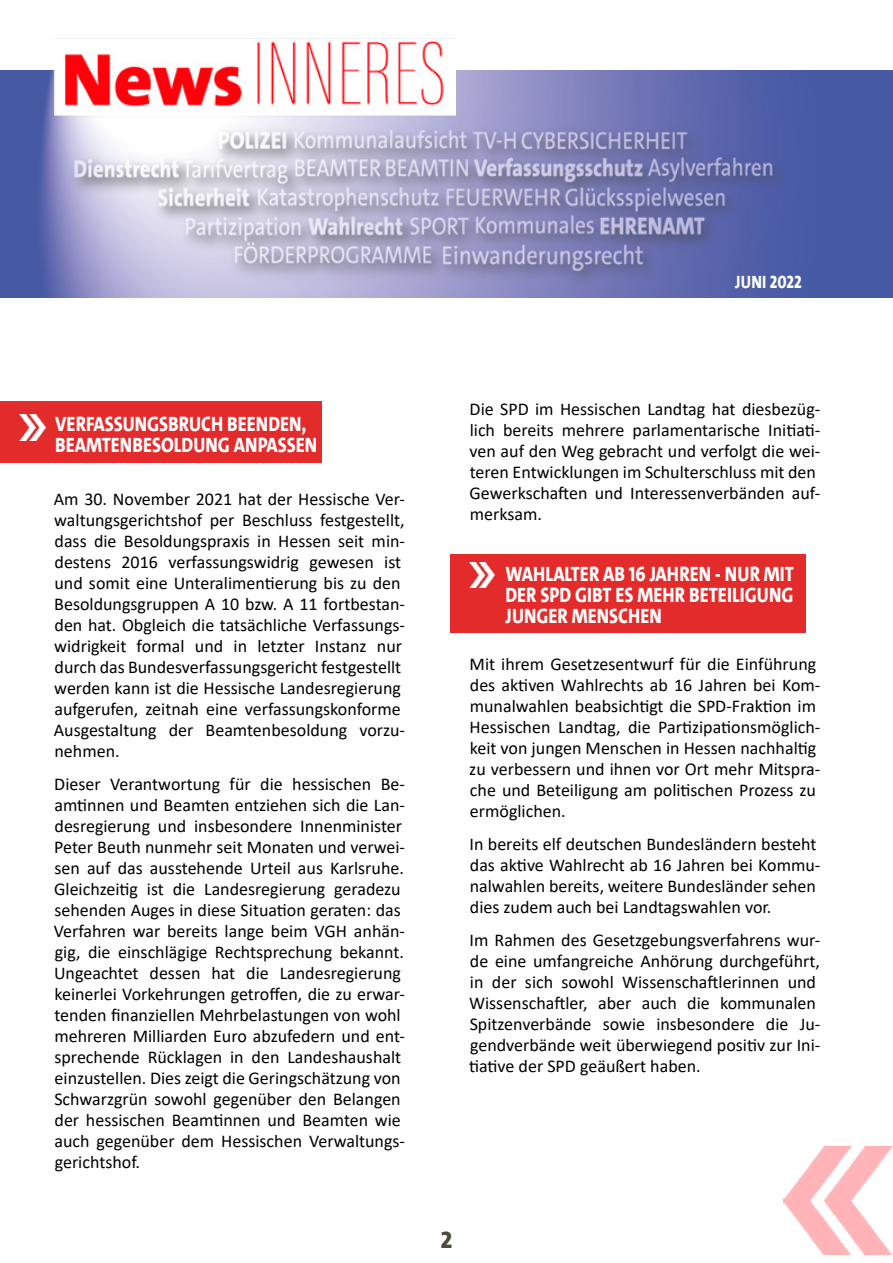
<style>
.page{position:relative;width:893px;height:1263px;background:#fff}
.page>*{position:absolute;margin:0;border:0;box-sizing:border-box;transform-origin:0 0}
.t1{font:800 24px "SPD The Sans Versal";color:#4e4a40}
.t2{font:800 21px/21px "SPD The Sans Versal";color:#fff;scale:.85 1}
.t3{font:18px/21px "Calibri";color:#000}
.t4{font:800 18px "SPD The Sans Versal";letter-spacing:.005em;color:#fff;scale:.85 1}
</style>
<div class="page">
<img style="left:0;top:70px;width:893px;height:227px">
<img style="left:784px;top:1146px;width:109px;height:108px">
<img style="left:54px;top:38px;width:402px;height:90px">
<div style="left:0;top:402px;width:321px;height:61px;background:#e42b2b"></div>
<img style="left:20px;top:414px;width:25px;height:26px">
<div style="left:450px;top:554px;width:356px;height:79px;background:#e42b2b"></div>
<img style="left:469px;top:562px;width:26px;height:26px">
<p class="t4" style="left:735px;top:270px;width:80px">JUNI 2022</p>
<p class="t2" style="left:55px;top:414px;width:297px">VERFASSUNGSBRUCH BEENDEN,</p>
<p class="t2" style="left:55px;top:435px;width:309px">BEAMTENBESOLDUNG ANPASSEN</p>
<p class="t3" style="left:54px;top:488px;width:353px">Am 30. November 2021 hat der Hessische Ver&shy;waltungsgerichtshof per Beschluss festgestellt, dass die Besoldungspraxis in Hessen seit min&shy;destens 2016 verfassungswidrig gewesen ist und somit eine Unteralimentierung bis zu den Besoldungsgruppen A 10 bzw. A 11 fortbestan&shy;den hat. Obgleich die tatsächliche Verfassungs&shy;widrigkeit formal und in letzter Instanz nur durch das Bundesverfassungsgericht festgestellt werden kann ist die Hessische Landesregierung aufgerufen, zeitnah eine verfassungskonforme Ausgestaltung der Beamtenbesoldung vorzu&shy;nehmen.</p>
<p class="t3" style="left:54px;top:773px;width:353px">Dieser Verantwortung für die hessischen Be&shy;amtinnen und Beamten entziehen sich die Lan&shy;desregierung und insbesondere Innenminister Peter Beuth nunmehr seit Monaten und verwei&shy;sen auf das ausstehende Urteil aus Karlsruhe.<br>Gleichzeitig ist die Landesregierung geradezu sehenden Auges in diese Situation geraten: das Verfahren war bereits lange beim VGH anhän&shy;gig, die einschlägige Rechtsprechung bekannt.<br>Ungeachtet dessen hat die Landesregierung keinerlei Vorkehrungen getroffen, die zu erwar&shy;tenden finanziellen Mehrbelastungen von wohl mehreren Milliarden Euro abzufedern und ent&shy;sprechende Rücklagen in den Landeshaushalt einzustellen. Dies zeigt die Geringschätzung von Schwarzgrün sowohl gegenüber den Belangen der hessischen Beamtinnen und Beamten wie auch gegenüber dem Hessischen Verwaltungs&shy;gerichtshof.</p>
<p class="t3" style="left:469px;top:398px;width:352px">Die SPD im Hessischen Landtag hat diesbezüg&shy;lich bereits mehrere parlamentarische Initiati&shy;ven auf den Weg gebracht und verfolgt die wei&shy;teren Entwicklungen im Schulterschluss mit den Gewerkschaften und Interessenverbänden auf&shy;merksam.</p>
<p class="t2" style="left:505px;top:564px;width:341px">WAHLALTER AB 16 JAHREN - NUR MIT<br>DER SPD GIBT ES MEHR BETEILIGUNG</p>
<p class="t2" style="left:505px;top:606px;width:185px">JUNGER MENSCHEN</p>
<p class="t3" style="left:469px;top:653px;width:353px">Mit ihrem Gesetzesentwurf für die Einführung des aktiven Wahlrechts ab 16 Jahren bei Kom&shy;munalwahlen beabsichtigt die SPD-Fraktion im Hessischen Landtag, die Partizipationsmöglich&shy;keit von jungen Menschen in Hessen nachhaltig zu verbessern und ihnen vor Ort mehr Mitspra&shy;che und Beteiligung am politischen Prozess zu ermöglichen.</p>
<p class="t3" style="left:470px;top:833px;width:352px">In bereits elf deutschen Bundesländern besteht das aktive Wahlrecht ab 16 Jahren bei Kommu&shy;nalwahlen bereits, weitere Bundesländer sehen dies zudem auch bei Landtagswahlen vor.</p>
<p class="t3" style="left:469px;top:929px;width:353px">Im Rahmen des Gesetzgebungsverfahrens wur&shy;de eine umfangreiche Anhörung durchgeführt, in der sich sowohl Wissenschaftlerinnen und Wissenschaftler, aber auch die kommunalen Spitzenverbände sowie insbesondere die Ju&shy;gendverbände weit überwiegend positiv zur Ini&shy;tiative der SPD geäußert haben.</p>
<h1 class="t1" style="left:440px;top:1224px;width:14px">2</h1>
</div>
